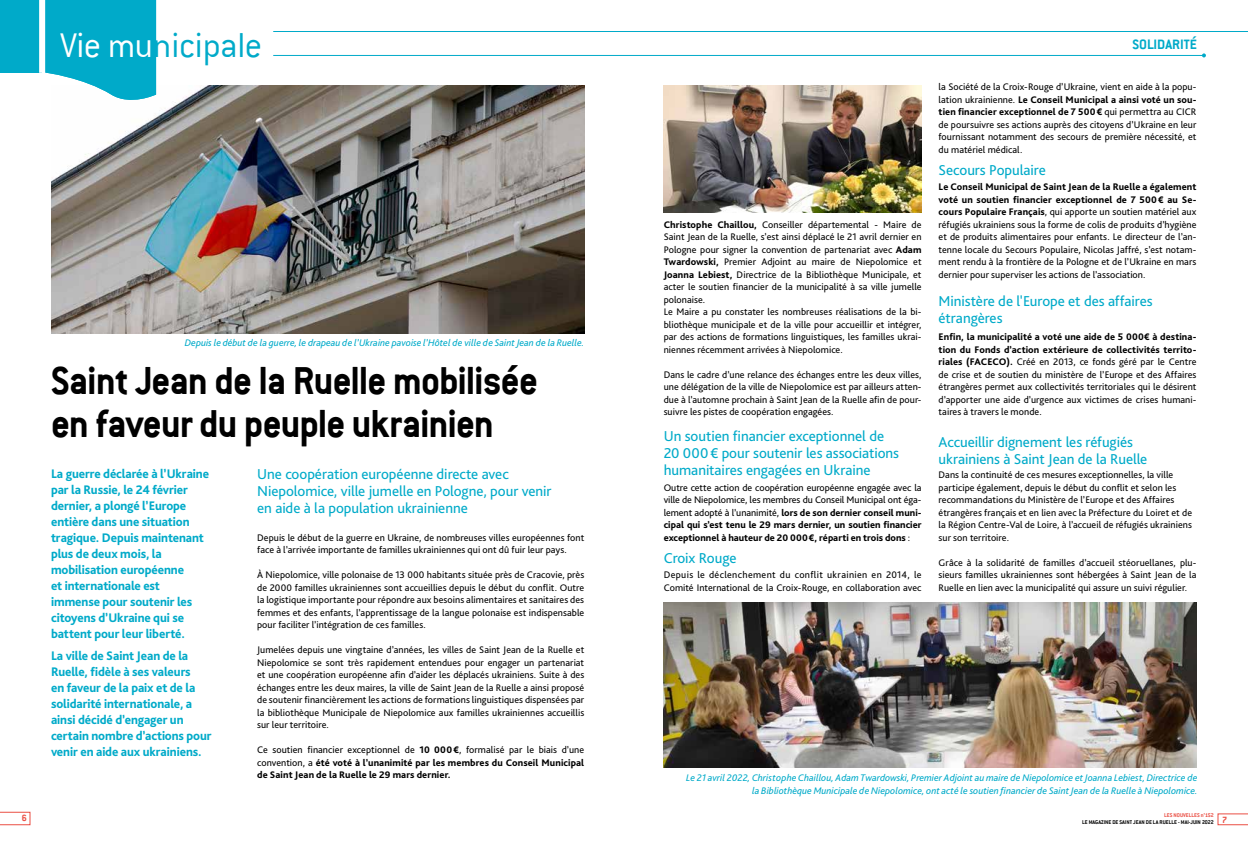
<style>
.page{position:relative;width:1248px;height:851px;background:#fff}
.page>*{position:absolute;margin:0;border:0;box-sizing:border-box;transform-origin:0 0}
.t1{font:700 43px/43px "Conduit ITC";letter-spacing:-.025em;color:#000;scale:.96 1}
.t2{font:300 38px "Conduit ITC";letter-spacing:-.01em;color:#00aac9}
.t3{font:700 38px "Conduit ITC";color:#fff}
.t4{font:15px/17px "Bliss Pro";letter-spacing:-.005em;color:#00aac9}
.t5{font:700 15px "Conduit ITC";color:#00aac9}
.t6{font:800 13px/16px "Bliss Pro";letter-spacing:-.01em;color:#00aac9}
.t7{font:10px/12.5px "Bliss Pro";letter-spacing:.005em;color:#000;text-align:justify}
.t8{font:italic 10px/12px "Bliss Pro";color:#00aac9;text-align:right}
.t9{font:800 10px/12.5px "Bliss Pro";letter-spacing:.01em;color:#000;text-align:justify}
.t10{font:700 10px "Conduit ITC";color:#ea4f44}
.t11{font:700 6px/7.2px "Conduit ITC";color:#000}
.s1{color:#fff}
.s2{font-weight:400}
.s3{font-weight:800}
.s4{color:#ea4f44}
</style>
<div class="page">
<img style="left:51px;top:85px;width:533px;height:248px">
<svg style="left:0;top:811px;width:30px;height:13px"></svg>
<svg style="left:1217px;top:813px;width:30px;height:11px"></svg>
<hr style="left:273px;top:31px;width:974px;height:1px;background:#00aac9">
<hr style="left:273px;top:55px;width:930px;height:1px;background:#00aac9">
<svg style="left:45px;top:0;width:111px;height:106px"></svg>
<div style="left:0;top:0;width:42px;height:73px;background:#00aac9"></div>
<div style="left:39px;top:0;width:6px;height:73px;background:#fff"></div>
<img style="left:663px;top:86px;width:258px;height:127px">
<img style="left:663px;top:602px;width:533px;height:165px">
<h2 class="t2" style="left:60px;top:24px;width:204px"><span class="s1">Vie mu</span>nicipale</h2>
<h3 class="t5" style="left:1132px;top:35px;width:66px">SOLIDARITÉ</h3>
<h2 class="t3" style="left:73px;top:32px;width:73px">l’info</h2>
<p class="t8" style="left:185px;top:336px;width:401px">Depuis le début de la guerre, le drapeau de l’Ukraine pavoise l’Hôtel de ville de Saint Jean de la Ruelle.</p>
<h1 class="t1" style="left:51px;top:358px;width:508px">Saint Jean de la Ruelle mobilisée en faveur du peuple ukrainien</h1>
<p class="t6" style="left:51px;top:465px;width:159px">La guerre déclarée à l’Ukraine par la Russie, le 24 février dernier, a plongé l’Europe entière dans une situation tragique. Depuis maintenant plus de deux mois, la mobilisation européenne<br>et internationale est immense pour soutenir les citoyens d’Ukraine qui se battent pour leur liberté.</p>
<h3 class="t6" style="left:51px;top:646px;width:162px">La ville de Saint Jean de la<br>Ruelle, fidèle à ses valeurs<br>en faveur de la paix et de la solidarité internationale, a ainsi décidé d’engager un certain nombre d’actions pour venir en aide aux ukrainiens.</h3>
<h3 class="t4" style="left:257px;top:465px;width:296px">Une coopération européenne directe avec<br>Niepolomice, ville jumelle en Pologne, pour venir en aide à la population ukrainienne</h3>
<p class="t7" style="left:257px;top:530px;width:328px">Depuis le début de la guerre en Ukraine, de nombreuses villes européennes font face à l’arrivée importante de familles ukrainiennes qui ont dû fuir leur pays.</p>
<p class="t7" style="left:257px;top:568px;width:328px">À Niepolomice, ville polonaise de 13 000 habitants située près de Cracovie, près de 2000 familles ukrainiennes sont accueillies depuis le début du conflit. Outre la logistique importante pour répondre aux besoins alimentaires et sanitaires des femmes et des enfants, l’apprentissage de la langue polonaise est indispensable pour faciliter l’intégration de ces familles.</p>
<p class="t7" style="left:257px;top:643px;width:328px">Jumelées depuis une vingtaine d’années, les villes de Saint Jean de la Ruelle et Niepolomice se sont très rapidement entendues pour engager un partenariat et une coopération européenne afin d’aider les déplacés ukrainiens. Suite à des échanges entre les deux maires, la ville de Saint Jean de la Ruelle a ainsi proposé de soutenir financièrement les actions de formations linguistiques dispensées par la bibliothèque Municipale de Niepolomice aux familles ukrainiennes accueillis sur leur territoire.</p>
<p class="t9" style="left:257px;top:743px;width:328px"><span class="s2">Ce soutien financier exceptionnel de</span> 10 000€<span class="s2">, formalisé par le biais d’une convention, a</span> été voté à l’unanimité par les membres du Conseil Municipal de Saint Jean de la Ruelle le 29 mars dernier.</p>
<p class="t7" style="left:663px;top:218px;width:259px;text-align:left"><span class="s3">Christophe Chaillou,</span> Conseiller départemental - Maire de Saint Jean de la Ruelle, s’est ainsi déplacé le 21 avril dernier en Pologne pour signer la convention de partenariat avec <span class="s3">Adam Twardowski,</span> Premier Adjoint au maire de Niepolomice et <span class="s3">Joanna Lebiest,</span> Directrice de la Bibliothèque Municipale, et acter le soutien financier de la municipalité à sa ville jumelle polonaise.<br>Le Maire a pu constater les nombreuses réalisations de la bi&shy;bliothèque municipale et de la ville pour accueillir et intégrer, par des actions de formations linguistiques, les familles ukrai&shy;niennes récemment arrivées à Niepolomice.</p>
<p class="t7" style="left:663px;top:368px;width:259px">Dans le cadre d’une relance des échanges entre les deux villes, une délégation de la ville de Niepolomice est par ailleurs atten&shy;due à l’automne prochain à Saint Jean de la Ruelle afin de pour&shy;suivre les pistes de coopération engagées.</p>
<h3 class="t4" style="left:663px;top:427px;width:237px">Un soutien financier exceptionnel de<br>20 000€ pour soutenir les associations humanitaires engagées en Ukraine</h3>
<p class="t7" style="left:663px;top:480px;width:259px">Outre cette action de coopération européenne engagée avec la ville de Niepolomice, les membres du Conseil Municipal ont éga&shy;lement adopté à l’unanimité, <span class="s3">lors de son dernier conseil muni&shy;cipal qui s’est tenu le 29 mars dernier, un soutien financier exceptionnel à hauteur de 20 000€, réparti en trois dons</span> :</p>
<h3 class="t4" style="left:663px;top:549px;width:74px">Croix Rouge</h3>
<p class="t7" style="left:663px;top:568px;width:259px">Depuis le déclenchement du conflit ukrainien en 2014, le<br>Comité International de la Croix-Rouge, en collaboration avec</p>
<p class="t7" style="left:938px;top:80px;width:259px">la Société de la Croix-Rouge d’Ukraine, vient en aide à la popu&shy;lation ukrainienne. <span class="s3">Le Conseil Municipal a ainsi voté un sou&shy;tien financier exceptionnel de 7 500€</span> qui permettra au CICR de poursuivre ses actions auprès des citoyens d’Ukraine en leur fournissant notamment des secours de première nécessité, et du matériel médical.</p>
<h3 class="t4" style="left:938px;top:162px;width:109px">Secours Populaire</h3>
<p class="t7" style="left:938px;top:180px;width:259px"><span class="s3">Le Conseil Municipal de Saint Jean de la Ruelle a également voté un soutien financier exceptionnel de 7 500€ au Se&shy;cours Populaire Français</span>, qui apporte un soutien matériel aux réfugiés ukrainiens sous la forme de colis de produits d’hygiène et de produits alimentaires pour enfants. Le directeur de l’an&shy;tenne locale du Secours Populaire, Nicolas Jaffré, s’est notam&shy;ment rendu à la frontière de la Pologne et de l’Ukraine en mars dernier pour superviser les actions de l’association.</p>
<h3 class="t4" style="left:938px;top:292px;width:216px">Ministère de l'Europe et des affaires étrangères</h3>
<p class="t7" style="left:938px;top:330px;width:259px"><span class="s3">Enfin, la municipalité a voté une aide de 5 000€ à destina&shy;tion du Fonds d’action extérieure de collectivités territo&shy;riales (FACECO).</span> Créé en 2013, ce fonds géré par le Centre de crise et de soutien du ministère de l’Europe et des Affaires étrangères permet aux collectivités territoriales qui le désirent d’apporter une aide d’urgence aux victimes de crises humani&shy;taires à travers le monde.</p>
<h3 class="t4" style="left:938px;top:433px;width:210px">Accueillir dignement les réfugiés ukrainiens à Saint Jean de la Ruelle</h3>
<p class="t7" style="left:938px;top:468px;width:255px;text-align:left">Dans la continuité de ces mesures exceptionnelles, la ville participe également, depuis le début du conflit et selon les recommandations du Ministère de l’Europe et des Affaires étrangères français et en lien avec la Préfecture du Loiret et de la Région Centre-Val de Loire, à l’accueil de réfugiés ukrainiens sur son territoire.</p>
<p class="t7" style="left:938px;top:555px;width:259px">Grâce à la solidarité de familles d’accueil stéoruellanes, plu&shy;sieurs familles ukrainiennes sont hébergées à Saint Jean de la Ruelle en lien avec la municipalité qui assure un suivi régulier.</p>
<p class="t8" style="left:686px;top:771px;width:513px">Le 21 avril 2022, Christophe Chaillou, Adam Twardowski, Premier Adjoint au maire de Niepolomice et Joanna Lebiest, Directrice de la Bibliothèque Municipale de Niepolomice, ont acté le soutien financier de Saint Jean de la Ruelle à Niepolomice.</p>
<p class="t10" style="left:22px;top:812px;width:7px">6</p>
<p class="t11" style="left:1081px;top:811px;width:147px;text-indent:82px"><span class="s4">LES NOUVELLES n°152<br></span>LE MAGAZINE DE SAINT JEAN DE LA RUELLE - MAI-JUIN 2022 <sup>7</sup></p>
</div>
